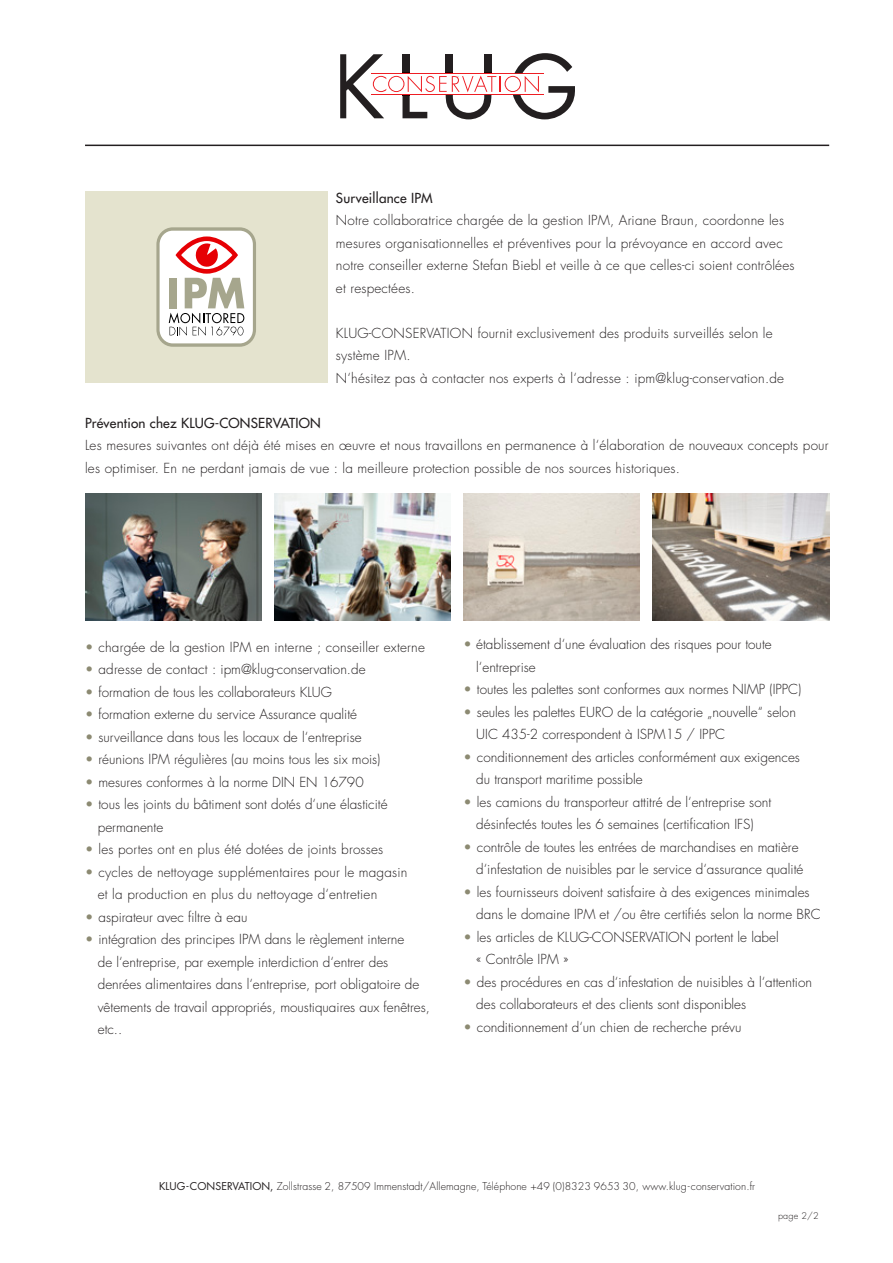
<style>
.page{position:relative;width:893px;height:1263px;background:#fff}
.page>*{position:absolute;margin:0;border:0;box-sizing:border-box;transform-origin:0 0}
.t1{font:300 13.5px/22.5px "Futura Std";color:#231f20}
.t2{font:500 13.5px "Futura Std";letter-spacing:.015em;color:#231f20}
.t3{font:300 10.5px "Futura Std";letter-spacing:.005em;color:#231f20}
.t4{font:300 9px "Futura Std";color:#231f20}
.s1{color:#8c8a72}
.s2{font-weight:400}
</style>
<div class="page">
<hr style="left:85px;top:145px;width:744px;height:1px;background:#231f20">
<svg style="left:340px;top:53px;width:234px;height:66px"></svg>
<div style="left:85px;top:191px;width:242px;height:192px;background:#e4e3ce"></div>
<svg style="left:156px;top:227px;width:100px;height:120px;background:#e0cec8"></svg>
<img style="left:85px;top:493px;width:176px;height:128px">
<img style="left:274px;top:493px;width:177px;height:128px">
<img style="left:463px;top:493px;width:177px;height:128px">
<img style="left:653px;top:493px;width:176px;height:128px">
<p class="t2" style="left:336px;top:189px;width:98px">Surveillance IPM</p>
<p class="t1" style="left:336px;top:209px;width:450px">Notre collaboratrice chargée de la gestion IPM, Ariane Braun, coordonne les</p>
<p class="t1" style="left:336px;top:232px;width:460px">mesures organisationnelles et préventives pour la prévoyance en accord avec notre conseiller externe Stefan Biebl et veille à ce que celles-ci soient contrôlées et respectées.</p>
<p class="t1" style="left:336px;top:322px;width:450px">KLUG-CONSERVATION fournit exclusivement des produits surveillés selon le système IPM.<br>N‘hésitez pas à contacter nos experts à l‘adresse : ipm@klug-conservation.de</p>
<p class="t2" style="left:85px;top:414px;width:237px">Prévention chez KLUG-CONSERVATION</p>
<p class="t1" style="left:85px;top:434px;width:745px">Les mesures suivantes ont déjà été mises en œuvre et nous travaillons en permanence à l‘élaboration de nouveaux concepts pour les optimiser. En ne perdant jamais de vue : la meilleure protection possible de nos sources historiques.</p>
<p class="t1" style="left:85px;top:636px;width:341px"><span class="s1">•</span> chargée de la gestion IPM en interne ; conseiller externe</p>
<p class="t1" style="left:85px;top:658px;width:282px"><span class="s1">•</span> adresse de contact : ipm@klug-conservation.de</p>
<p class="t1" style="left:85px;top:681px;width:248px"><span class="s1">•</span> formation de tous les collaborateurs KLUG</p>
<p class="t1" style="left:85px;top:703px;width:274px"><span class="s1">•</span> formation externe du service Assurance qualité</p>
<p class="t1" style="left:85px;top:726px;width:278px"><span class="s1">•</span> surveillance dans tous les locaux de l‘entreprise</p>
<p class="t1" style="left:85px;top:748px;width:297px"><span class="s1">•</span> réunions IPM régulières (au moins tous les six mois)</p>
<p class="t1" style="left:85px;top:771px;width:280px"><span class="s1">•</span> mesures conformes à la norme DIN EN 16790</p>
<p class="t1" style="left:98px;top:793px;width:291px;text-indent:-13px"><span class="s1">•</span> tous les joints du bâtiment sont dotés d‘une élasticité permanente</p>
<p class="t1" style="left:85px;top:838px;width:300px"><span class="s1">•</span> les portes ont en plus été dotées de joints brosses</p>
<p class="t1" style="left:98px;top:861px;width:311px;text-indent:-13px"><span class="s1">•</span> cycles de nettoyage supplémentaires pour le magasin et la production en plus du nettoyage d‘entretien</p>
<p class="t1" style="left:85px;top:906px;width:164px"><span class="s1">•</span> aspirateur avec filtre à eau</p>
<p class="t1" style="left:98px;top:928px;width:334px;text-indent:-13px"><span class="s1">•</span> intégration des principes IPM dans le règlement interne<br>de l‘entreprise, par exemple interdiction d‘entrer des denrées alimentaires dans l‘entreprise, port obligatoire de vêtements de travail appropriés, moustiquaires aux fenêtres, etc..</p>
<p class="t1" style="left:476px;top:633px;width:297px;text-indent:-13px"><span class="s1">•</span> établissement d‘une évaluation des risques pour toute l‘entreprise</p>
<p class="t1" style="left:463px;top:678px;width:339px"><span class="s1">•</span> toutes les palettes sont conformes aux normes NIMP (IPPC)</p>
<p class="t1" style="left:463px;top:701px;width:334px"><span class="s1">•</span> seules les palettes EURO de la catégorie „nouvelle“ selon</p>
<p class="t1" style="left:476px;top:723px;width:250px">UIC 435-2 correspondent à ISPM15 / IPPC</p>
<p class="t1" style="left:463px;top:746px;width:338px"><span class="s1">•</span> conditionnement des articles conformément aux exigences</p>
<p class="t1" style="left:476px;top:768px;width:168px">du transport maritime possible</p>
<p class="t1" style="left:463px;top:791px;width:309px;text-align:center"><span class="s1">•</span> les camions du transporteur attitré de l‘entreprise sont désinfectés toutes les 6 semaines (certification IFS)</p>
<p class="t1" style="left:476px;top:836px;width:329px;text-indent:-13px"><span class="s1">•</span> contrôle de toutes les entrées de marchandises en matière d‘infestation de nuisibles par le service d‘assurance qualité</p>
<p class="t1" style="left:476px;top:881px;width:346px;text-indent:-13px"><span class="s1">•</span> les fournisseurs doivent satisfaire à des exigences minimales dans le domaine IPM et /ou être certifiés selon la norme BRC</p>
<p class="t1" style="left:476px;top:926px;width:304px;text-indent:-13px"><span class="s1">•</span> les articles de KLUG-CONSERVATION portent le label « Contrôle IPM »</p>
<p class="t1" style="left:476px;top:971px;width:337px;text-indent:-13px"><span class="s1">•</span> des procédures en cas d‘infestation de nuisibles à l‘attention des collaborateurs et des clients sont disponibles</p>
<p class="t1" style="left:463px;top:1016px;width:280px"><span class="s1">•</span> conditionnement d‘un chien de recherche prévu</p>
<p class="t3" style="left:159px;top:1179px;width:598px"><span class="s2">KLUG-CONSERVATION,</span> Zollstrasse 2, 87509 Immenstadt/Allemagne, Téléphone +49 (0)8323 9653 30, www.klug-conservation.fr</p>
<p class="t4" style="left:778px;top:1210px;width:42px">page 2/2</p>
</div>
